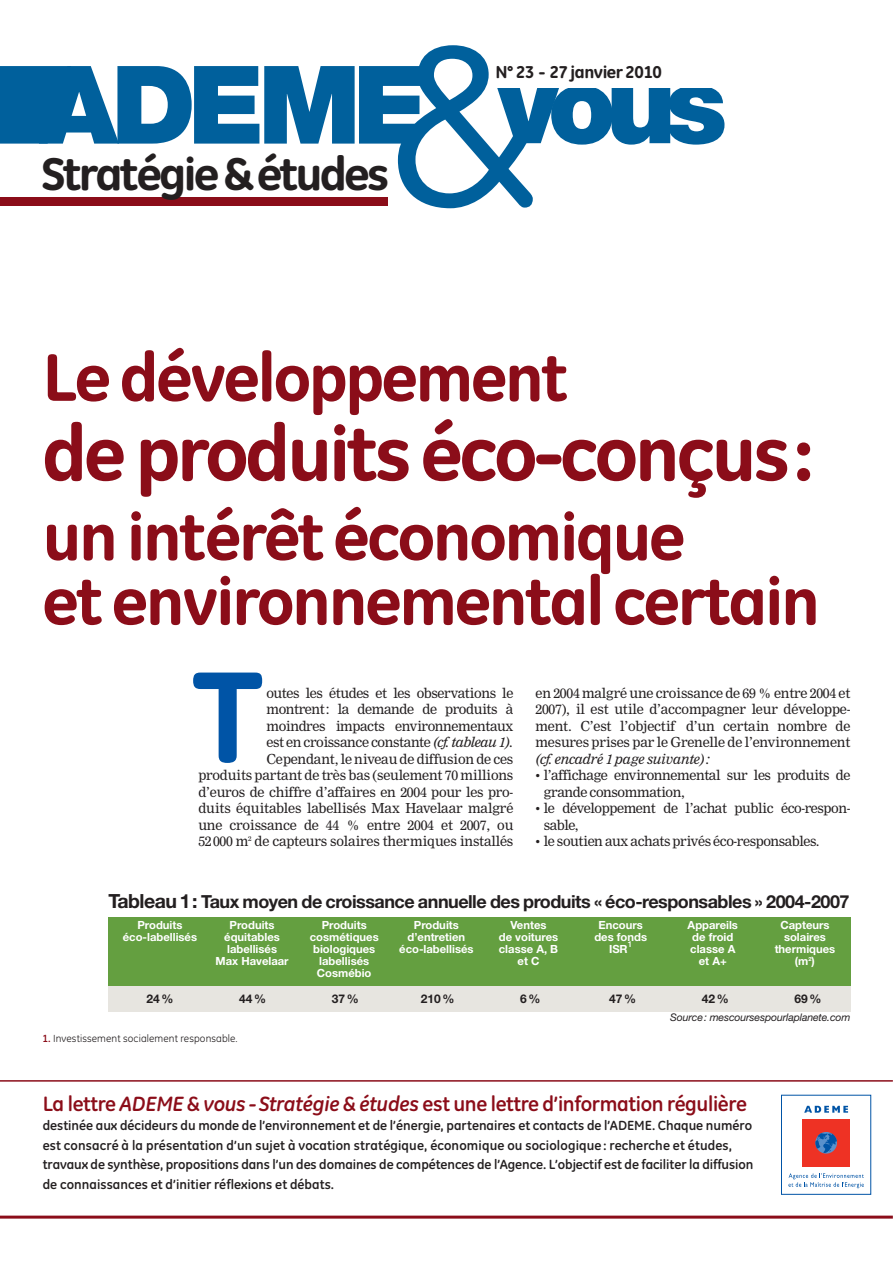
<style>
.page{position:relative;width:893px;height:1263px;background:#fff}
.page>*{position:absolute;margin:0;border:0;box-sizing:border-box;transform-origin:0 0}
.t1{font:800 130.8px "GE Inspira";color:#0054a6}
.t2{font:800 78px "GE Inspira";letter-spacing:-.04em;color:#8b0d19}
.t3{font:800 67.5px/64.5px "GE Inspira";letter-spacing:-.03em;color:#8b0d19}
.t4{font:800 46.65px "GE Inspira";letter-spacing:-.055em;color:#231f20}
.t5{font:700 21px "GE Inspira";letter-spacing:-.015em;color:#8b0d19}
.t6{font:700 18px "Helvetica Neue";letter-spacing:-.03em;color:#231f20}
.t7{font:800 17.4px "GE Inspira";letter-spacing:-.025em;color:#231f20}
.t8{font:13.5px/16.5px "Nimrod";letter-spacing:-.025em;color:#231f20}
.t9{font:700 13.5px/19.5px "GE Inspira";color:#231f20}
.t10{font:italic 13.5px "Nimrod";letter-spacing:-.015em;color:#231f20}
.t11{font:700 12px "Helvetica Neue";color:#231f20}
.t12{font:700 11.25px/12px "Helvetica Neue";color:#fff;text-align:center}
.t13{font:10.5px "GE Inspira";letter-spacing:.01em;color:#231f20}
.t14{font:italic 10.5px "Helvetica Neue";letter-spacing:-.01em;color:#231f20}
.t15{font:500 8.25px "Helvetica Neue";color:#fff}
.s1{font-style:italic}
.s2{font-size:19.5px}
.s3{font-weight:700;color:#8b0d19}
</style>
<div class="page">
<svg style="left:0;top:45px;width:724px;height:163px"></svg>
<div style="left:495px;top:64px;width:217px;height:24px;background:#fff"></div>
<div style="left:0;top:197px;width:388px;height:9px;background:#8b0d19"></div>
<div style="left:803px;top:1120px;width:47px;height:47px;background:#ee3224"></div>
<svg style="left:815px;top:1132px;width:22px;height:21px"></svg>
<svg style="left:804px;top:1106px;width:44px;height:7px"></svg>
<svg style="left:788px;top:1173px;width:76px;height:15px"></svg>
<hr style="left:0;top:1080px;width:893px;height:2px;background:#8b0d19">
<hr style="left:0;top:1215px;width:893px;height:3px;background:#8b0d19">
<div style="left:108px;top:918px;width:742px;height:94px;background:#e7e5e0"></div>
<div style="left:108px;top:917px;width:742px;height:69px;background:#649f40"></div>
<h3 class="t4" style="left:41px;top:155px;width:350px">Stratégie &amp; études</h3>
<p class="t7" style="left:495px;top:65px;width:168px">N° 23 - 27 janvier 2010</p>
<h3 class="t3" style="left:43px;top:350px;width:527px">Le développement</h3>
<h2 class="t2" style="left:43px;top:422px;width:772px">de produits éco-conçus:</h2>
<h3 class="t3" style="left:43px;top:509px;width:779px">un intérêt économique<br>et environnemental certain</h3>
<h1 class="t1" style="left:192px;top:663px;width:73px">T</h1>
<p class="t8" style="left:198px;top:685px;width:316px;text-align:right">outes les études et les observations le<br>montrent: la demande de produits à<br>moindres impacts environnementaux<br>est en croissance constante <span class="s1">(cf. tableau 1).<br></span>Cependant, le niveau de diffusion de ces<br>produits partant de très bas (seulement 70 millions d’euros de chiffre d’affaires en 2004 pour les pro&shy;duits équitables labellisés Max Havelaar malgré une croissance de 44 % entre 2004 et 2007, ou 52000 m<sup>2</sup> de capteurs solaires thermiques installés</p>
<p class="t8" style="left:535px;top:685px;width:316px;text-align:justify">en 2004 malgré une croissance de 69 % entre 2004 et 2007), il est utile d’accompagner leur développe&shy;ment. C’est l’objectif d’un certain nombre de mesures prises par le Grenelle de l’environnement</p>
<p class="t10" style="left:535px;top:753px;width:176px">(cf. encadré 1 page suivante):</p>
<p class="t8" style="left:544px;top:768px;width:308px;text-indent:-8px">• l’affichage environnemental sur les produits de grande consommation,</p>
<p class="t8" style="left:544px;top:801px;width:308px;text-indent:-8px">• le développement de l’achat public éco-respon - sable,</p>
<p class="t8" style="left:535px;top:834px;width:286px">• le soutien aux achats privés éco-responsables.</p>
<h3 class="t6" style="left:108px;top:895px;width:743px"><span class="s2">Tableau 1:</span> Taux moyen de croissance annuelle des produits « éco-responsables » 2004-2007</h3>
<p class="t12" style="left:123px;top:920px;width:76px">Produits éco-labellisés</p>
<p class="t12" style="left:216px;top:920px;width:75px">Produits équitables labellisés<br>Max Havelaar</p>
<p class="t12" style="left:310px;top:920px;width:70px">Produits cosmétiques biologiques labellisés<br>Cosmébio</p>
<p class="t12" style="left:399px;top:920px;width:76px">Produits d’entretien éco-labellisés</p>
<p class="t12" style="left:499px;top:920px;width:61px">Ventes<br>de voitures classe A, B et C</p>
<p class="t12" style="left:594px;top:920px;width:54px">Encours des fonds<br>ISR</p>
<p class="t12" style="left:688px;top:920px;width:52px">Appareils de froid classe A et A+</p>
<p class="t12" style="left:775px;top:920px;width:62px">Capteurs solaires thermiques (m<sup>2</sup>)</p>
<p class="t15" style="left:628px;top:941px;width:6px">1</p>
<p class="t11" style="left:147px;top:995px;width:29px">24%</p>
<p class="t11" style="left:239px;top:995px;width:29px">44%</p>
<p class="t11" style="left:332px;top:995px;width:29px">37%</p>
<p class="t11" style="left:421px;top:995px;width:35px">210 %</p>
<p class="t11" style="left:520px;top:995px;width:22px">6%</p>
<p class="t11" style="left:609px;top:995px;width:29px">47%</p>
<p class="t11" style="left:702px;top:995px;width:29px">42%</p>
<p class="t11" style="left:794px;top:995px;width:29px">69%</p>
<p class="t14" style="left:670px;top:1013px;width:182px">Source: mescoursespourlaplanete.com</p>
<p class="t13" style="left:43px;top:1034px;width:197px"><span class="s3">1.</span> Investissement socialement responsable.</p>
<h3 class="t5" style="left:43px;top:1095px;width:706px">La lettre <span class="s1">ADEME &amp; vous - Stratégie &amp; études</span> est une lettre d’information régulière</h3>
<p class="t9" style="left:43px;top:1117px;width:712px">destinée aux décideurs du monde de l’environnement et de l’énergie, partenaires et contacts de l’ADEME. Chaque numéro est consacré à la présentation d’un sujet à vocation stratégique, économique ou sociologique : recherche et études, travaux de synthèse, propositions dans l’un des domaines de compétences de l’Agence. L’objectif est de faciliter la diffusion de connaissances et d’initier réflexions et débats.</p>
</div>
